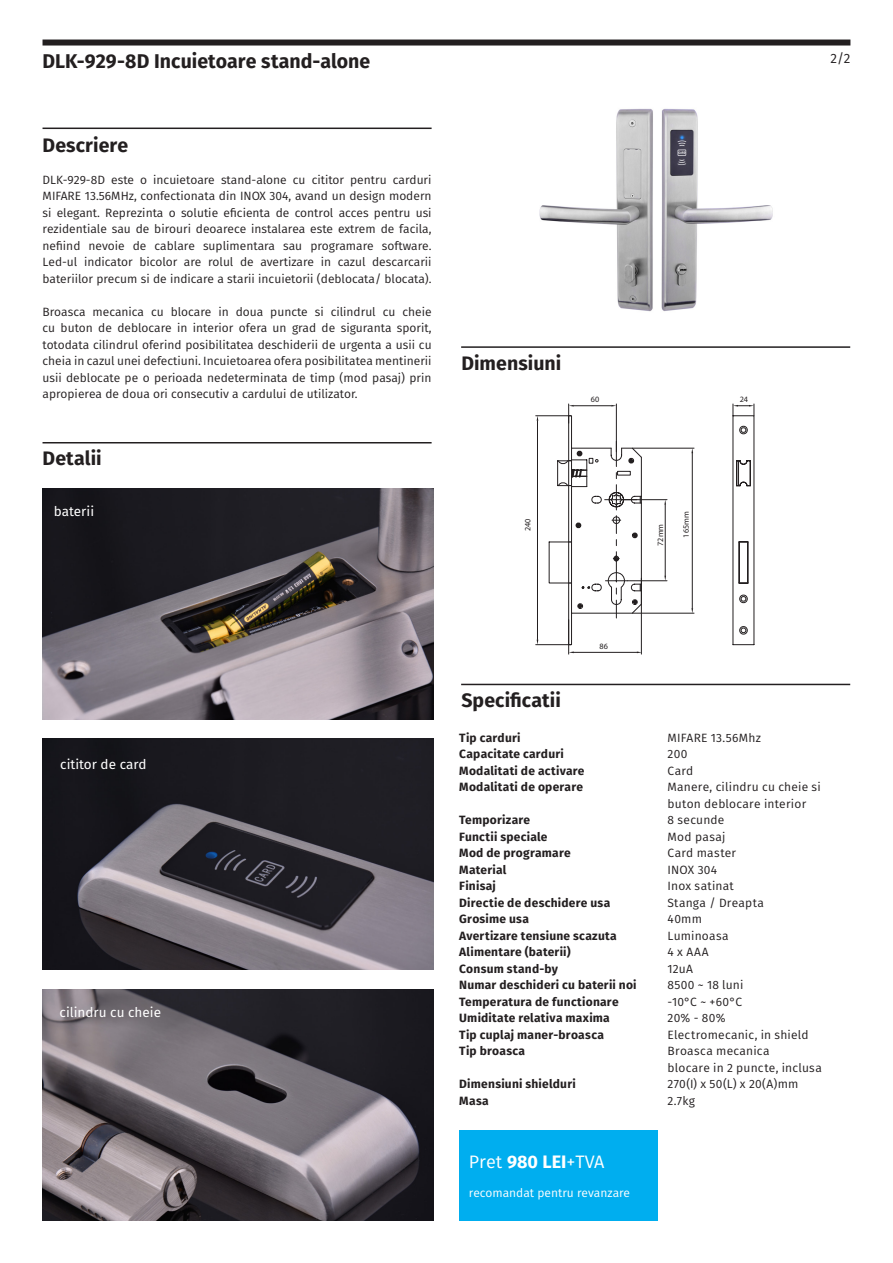
<style>
.page{position:relative;width:893px;height:1263px;background:#fff}
.page>*{position:absolute;margin:0;border:0;box-sizing:border-box;transform-origin:0 0}
.t1{font:700 19.95px "Fira Sans";letter-spacing:.005em;color:#231f20}
.t2{font:700 19.5px "Fira Sans";letter-spacing:.005em;color:#231f20}
.t3{font:18px "Fira Sans";color:#fff}
.t4{font:13.5px "Fira Sans";color:#fff}
.t5{font:13.5px "Fira Sans";color:#231f20}
.product_deatails{font:12px/16.5px "Fira Sans";letter-spacing:.015em;color:#231f20}
.product_deatails-2{font:700 12px/16.5px "Fira Sans";letter-spacing:.02em;color:#231f20}
.t6{font:12px "Fira Sans";color:#fff}
.t7{font:8.1px "Myriad Pro";color:#231f20}
.s1{font-weight:700}
</style>
<div class="page">
<svg style="left:548px;top:404px;width:95px;height:241px"></svg>
<hr style="left:536px;top:415px;width:35px;height:1px;background:#231f20">
<hr style="left:536px;top:644px;width:35px;height:1px;background:#231f20">
<hr style="left:537px;top:421px;width:1px;height:219px;background:#231f20">
<svg style="left:732px;top:404px;width:23px;height:241px"></svg>
<hr style="left:568px;top:620px;width:1px;height:34px;background:#231f20">
<hr style="left:641px;top:578px;width:1px;height:76px;background:#231f20">
<hr style="left:573px;top:652px;width:64px;height:1px;background:#231f20">
<hr style="left:632px;top:448px;width:62px;height:1px;background:#231f20">
<hr style="left:632px;top:613px;width:62px;height:1px;background:#231f20">
<hr style="left:692px;top:453px;width:1px;height:155px;background:#231f20">
<hr style="left:622px;top:499px;width:45px;height:1px;background:#231f20">
<hr style="left:628px;top:580px;width:39px;height:1px;background:#231f20">
<hr style="left:665px;top:505px;width:1px;height:71px;background:#231f20">
<img style="left:539px;top:108px;width:234px;height:204px">
<img style="left:43px;top:488px;width:391px;height:231px">
<img style="left:43px;top:739px;width:391px;height:231px">
<img style="left:43px;top:989px;width:391px;height:231px">
<div style="left:459px;top:1130px;width:199px;height:90px;background:#00aeef"></div>
<div style="left:43px;top:40px;width:807px;height:6px;background:#231f20"></div>
<hr style="left:43px;top:128px;width:389px;height:1px;background:#231f20">
<hr style="left:43px;top:442px;width:389px;height:1px;background:#231f20">
<hr style="left:461px;top:346px;width:389px;height:2px;background:#231f20">
<hr style="left:461px;top:684px;width:389px;height:1px;background:#231f20">
<p class="t1" style="left:43px;top:44px;width:329px">DLK-929-8D Incuietoare stand-alone</p>
<p class="t2" style="left:43px;top:128px;width:87px">Descriere</p>
<p class="product_deatails" style="left:43px;top:171px;width:391px;text-align:justify">DLK-929-8D este o incuietoare stand-alone cu cititor pentru carduri MIFARE 13.56MHz, confectionata din INOX 304, avand un design modern si elegant. Reprezinta o solutie eficienta de control acces pentru usi rezidentiale sau de birouri deoarece instalarea este extrem de facila, nefiind nevoie de cablare suplimentara sau programare software.<br>Led-ul indicator bicolor are rolul de avertizare in cazul descarcarii bateriilor precum si de indicare a starii incuietorii (deblocata/ blocata).</p>
<p class="product_deatails" style="left:43px;top:303px;width:391px;text-align:justify">Broasca mecanica cu blocare in doua puncte si cilindrul cu cheie cu buton de deblocare in interior ofera un grad de siguranta sporit, totodata cilindrul oferind posibilitatea deschiderii de urgenta a usii cu cheia in cazul unei defectiuni. Incuietoarea ofera posibilitatea mentinerii usii deblocate pe o perioada nedeterminata de timp (mod pasaj) prin apropierea de doua ori consecutiv a cardului de utilizator.</p>
<p class="t2" style="left:43px;top:442px;width:61px">Detalii</p>
<p class="t4" style="left:54px;top:501px;width:42px">baterii</p>
<p class="t2" style="left:461px;top:346px;width:101px">Dimensiuni</p>
<p class="t7" style="left:591px;top:394px;width:10px">60</p>
<p class="t7" style="left:740px;top:394px;width:10px">24</p>
<p class="t7" style="left:523px;top:531px;width:14px;rotate:-90deg">240</p>
<p class="t7" style="left:655px;top:546px;width:23px;rotate:-90deg">72mm</p>
<p class="t7" style="left:681px;top:538px;width:28px;rotate:-90deg">165mm</p>
<p class="t5" style="left:831px;top:48px;width:21px">2/2</p>
<p class="t4" style="left:60px;top:754px;width:88px">cititor de card</p>
<p class="t4" style="left:60px;top:1002px;width:103px">cilindru cu cheie</p>
<p class="t2" style="left:461px;top:684px;width:101px">Specificatii</p>
<p class="t7" style="left:599px;top:642px;width:10px">86</p>
<p class="product_deatails-2" style="left:459px;top:728px;width:63px">Tip carduri</p>
<p class="product_deatails-2" style="left:459px;top:745px;width:106px">Capacitate carduri</p>
<p class="product_deatails-2" style="left:459px;top:761px;width:127px">Modalitati de activare</p>
<p class="product_deatails-2" style="left:459px;top:778px;width:125px">Modalitati de operare</p>
<p class="product_deatails-2" style="left:459px;top:811px;width:113px">Temporizare<br>Functii speciale<br>Mod de programare</p>
<p class="product_deatails-2" style="left:459px;top:860px;width:49px">Material</p>
<p class="product_deatails-2" style="left:459px;top:877px;width:38px">Finisaj</p>
<p class="product_deatails-2" style="left:459px;top:893px;width:153px">Directie de deschidere usa</p>
<p class="product_deatails-2" style="left:459px;top:910px;width:71px">Grosime usa</p>
<p class="product_deatails-2" style="left:459px;top:926px;width:159px">Avertizare tensiune scazuta</p>
<p class="product_deatails-2" style="left:459px;top:943px;width:113px">Alimentare (baterii)</p>
<p class="product_deatails-2" style="left:459px;top:959px;width:100px">Consum stand-by</p>
<p class="product_deatails-2" style="left:459px;top:976px;width:179px">Numar deschideri cu baterii noi</p>
<p class="product_deatails-2" style="left:459px;top:992px;width:161px">Temperatura de functionare</p>
<p class="product_deatails-2" style="left:459px;top:1009px;width:152px">Umiditate relativa maxima</p>
<p class="product_deatails-2" style="left:459px;top:1025px;width:146px">Tip cuplaj maner-broasca</p>
<p class="product_deatails-2" style="left:459px;top:1042px;width:67px">Tip broasca</p>
<p class="product_deatails-2" style="left:459px;top:1075px;width:118px">Dimensiuni shielduri</p>
<p class="product_deatails-2" style="left:459px;top:1091px;width:31px">Masa</p>
<p class="t3" style="left:469px;top:1149px;width:137px">Pret <span class="s1">980 LEI</span>+TVA</p>
<p class="t6" style="left:469px;top:1184px;width:163px">recomandat pentru revanzare</p>
<p class="product_deatails" style="left:668px;top:729px;width:95px">MIFARE 13.56Mhz</p>
<p class="product_deatails" style="left:668px;top:745px;width:21px">200</p>
<p class="product_deatails" style="left:668px;top:762px;width:27px">Card</p>
<p class="product_deatails" style="left:668px;top:778px;width:155px">Manere, cilindru cu cheie si buton deblocare interior<br>8 secunde<br>Mod pasaj</p>
<p class="product_deatails" style="left:668px;top:844px;width:70px">Card master</p>
<p class="product_deatails" style="left:668px;top:861px;width:51px">INOX 304</p>
<p class="product_deatails" style="left:668px;top:877px;width:68px">Inox satinat</p>
<p class="product_deatails" style="left:668px;top:894px;width:98px">Stanga / Dreapta</p>
<p class="product_deatails" style="left:668px;top:910px;width:36px">40mm</p>
<p class="product_deatails" style="left:668px;top:927px;width:63px">Luminoasa</p>
<p class="product_deatails" style="left:668px;top:943px;width:43px">4 x AAA</p>
<p class="product_deatails" style="left:668px;top:960px;width:27px">12uA</p>
<p class="product_deatails" style="left:668px;top:976px;width:77px">8500 ~ 18 luni</p>
<p class="product_deatails" style="left:668px;top:993px;width:76px">-10°C ~ +60°C</p>
<p class="product_deatails" style="left:668px;top:1009px;width:59px">20% - 80%</p>
<p class="product_deatails" style="left:668px;top:1026px;width:142px">Electromecanic, in shield</p>
<p class="product_deatails" style="left:668px;top:1042px;width:156px">Broasca mecanica<br>blocare in 2 puncte, inclusa</p>
<p class="product_deatails" style="left:668px;top:1075px;width:132px">270(I) x 50(L) x 20(A)mm</p>
<p class="product_deatails" style="left:668px;top:1092px;width:29px">2.7kg</p>
</div>
